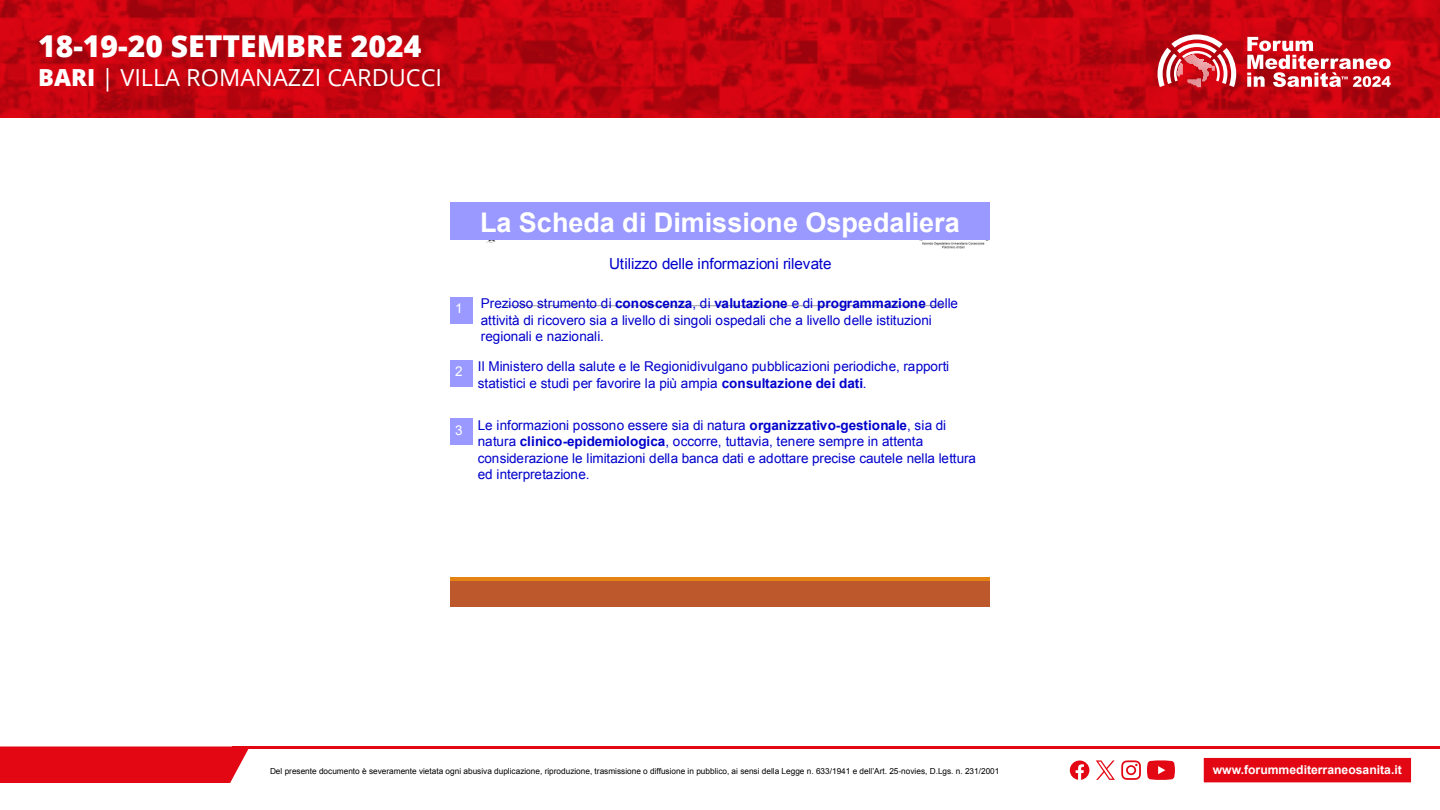
<style>
.page{position:relative;width:1440px;height:810px;background:#fff}
.page>*{position:absolute;margin:0;border:0;box-sizing:border-box;transform-origin:0 0}
.t1{font:800 30.08px "Open Sans";color:#fff}
.t2{font:700 27px "Arial";color:#fff}
.t3{font:23.55px "Open Sans";color:#fff}
.t4{font:15.23px "Arial";color:#00c}
.t5{font:13.5px/16.4px "Arial";color:#00c}
.t6{font:13.5px "Arial";color:#fff}
.t7{font:700 12.15px "Arial";color:#fff}
.t8{font:8.25px "Arial";color:#000}
.s1{font-weight:800}
.s2{font-weight:700}
</style>
<div class="page">
<div style="left:0;top:746px;width:249px;height:37px;background:#e30613"></div>
<hr style="left:232px;top:746px;width:1208px;height:3px;background:#e30613">
<div style="left:1203px;top:757px;width:209px;height:27px;background:#e30613;border:1px solid #fff"></div>
<svg style="left:1121px;top:760px;width:20px;height:20px"></svg>
<svg style="left:1147px;top:760px;width:28px;height:20px"></svg>
<svg style="left:1070px;top:761px;width:19px;height:19px"></svg>
<svg style="left:1096px;top:760px;width:19px;height:20px"></svg>
<svg style="left:0;top:0;width:1440px;height:117px;background:#c2040f"></svg>
<svg style="left:1158px;top:34px;width:78px;height:53px"></svg>
<svg style="left:1247px;top:37px;width:144px;height:50px"></svg>
<div style="left:450px;top:580px;width:540px;height:28px;background:#bd582c"></div>
<hr style="left:450px;top:577px;width:540px;height:3px;background:#e48312">
<hr style="left:503px;top:306px;width:442px;height:1px;background:#9d9c9c">
<img style="left:486px;top:240px;width:10px;height:3px">
<img style="left:920px;top:240px;width:69px;height:8px">
<div style="left:450px;top:297px;width:22px;height:27px;background:#99f"></div>
<div style="left:450px;top:360px;width:22px;height:27px;background:#99f"></div>
<div style="left:450px;top:418px;width:22px;height:28px;background:#99f"></div>
<div style="left:450px;top:202px;width:540px;height:38px;background:#99f"></div>
<h1 class="t1" style="left:38px;top:24px;width:385px">18-19-20 SETTEMBRE 2024</h1>
<h3 class="t3" style="left:38px;top:62px;width:406px"><span class="s1">BARI</span> | VILLA ROMANAZZI CARDUCCI</h3>
<h2 class="t2" style="left:480px;top:204px;width:481px">La Scheda di Dimissione Ospedaliera</h2>
<p class="t4" style="left:609px;top:254px;width:224px">Utilizzo delle informazioni rilevate</p>
<p class="t6" style="left:455px;top:299px;width:9px">1</p>
<p class="t5" style="left:481px;top:296px;width:479px">Prezioso strumento di <span class="s2">conoscenza</span>, di <span class="s2">valutazione</span> e di <span class="s2">programmazione</span> delle attività di ricovero sia a livello di singoli ospedali che a livello delle istituzioni regionali e nazionali.</p>
<p class="t6" style="left:455px;top:362px;width:9px">2</p>
<p class="t5" style="left:478px;top:359px;width:473px">Il Ministero della salute e le Regionidivulgano pubblicazioni periodiche, rapporti statistici e studi per favorire la più ampia <span class="s2">consultazione dei dati</span>.</p>
<p class="t6" style="left:455px;top:421px;width:9px">3</p>
<p class="t5" style="left:478px;top:417px;width:500px">Le informazioni possono essere sia di natura <span class="s2">organizzativo-gestionale</span>, sia di natura <span class="s2">clinico-epidemiologica</span>, occorre, tuttavia, tenere sempre in attenta considerazione le limitazioni della banca dati e adottare precise cautele nella lettura ed interpretazione.</p>
<p class="t8" style="left:270px;top:766px;width:731px">Del presente documento è severamente vietata ogni abusiva duplicazione, riproduzione, trasmissione o diffusione in pubblico, ai sensi della Legge n. 633/1941 e dell’Art. 25-novies, D.Lgs. n. 231/2001</p>
<p class="t7" style="left:1213px;top:762px;width:191px">www.forummediterraneosanita.it</p>
</div>
